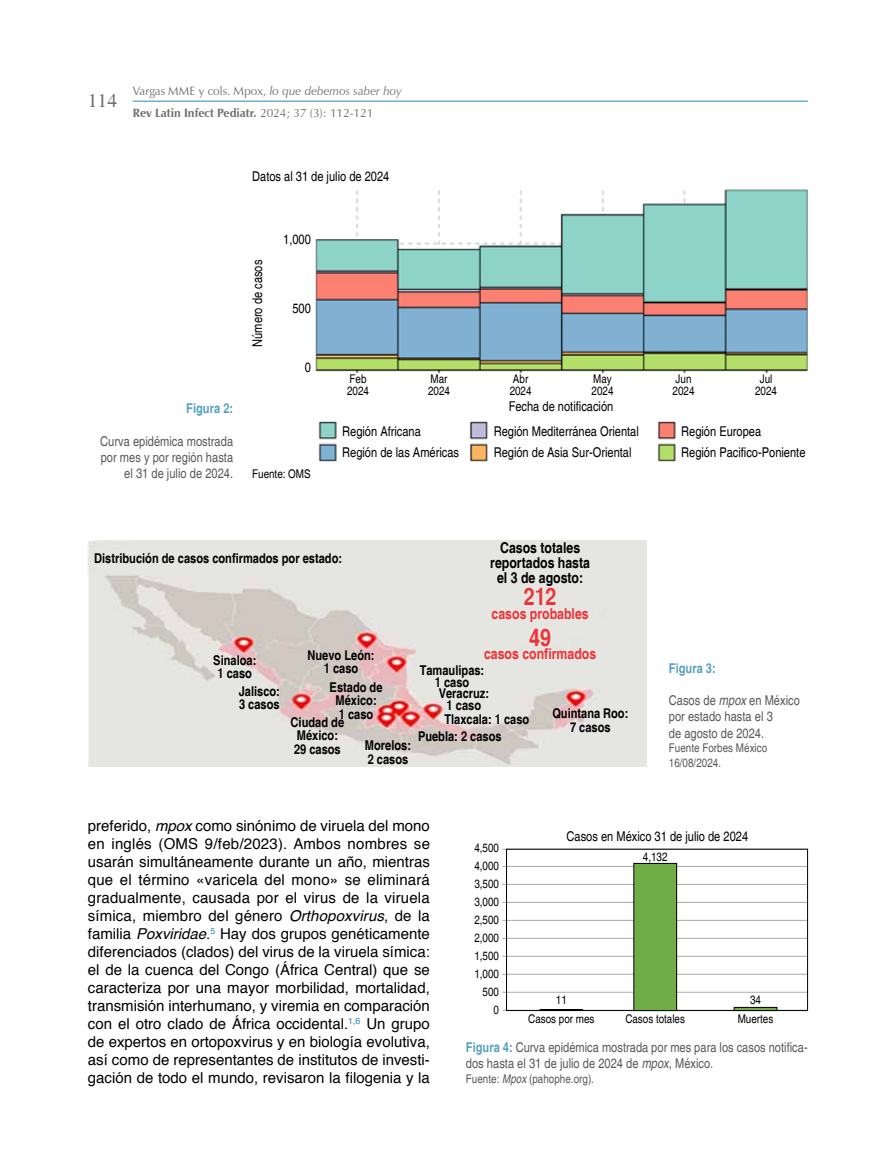
<style>
.page{position:relative;width:893px;height:1170px;background:#fff}
.page>*{position:absolute;margin:0;border:0;box-sizing:border-box;transform-origin:0 0}
.t1{font:700 condensed 24px "Helvetica";color:#ed3338}
.t2{font:19.5px "Times";color:#6d6e71}
.t3{font:15px/18px "Helvetica";color:#000;text-align:justify}
.t4{font:700 condensed 15px/15px "Helvetica";color:#000;text-align:center}
.t5{font:700 condensed 15px "Helvetica";color:#ed3338}
.t6{font:700 condensed 13.5px/13.5px "Helvetica";color:#000;text-align:center}
.t7{font:condensed 13.5px "Helvetica";color:#000}
.t8{font:condensed 13.5px/16.2px "Helvetica";color:#58595b}
.t9{font:700 condensed 13.5px "Helvetica";color:#56a0c4}
.t10{font:condensed 12px/18px "Helvetica";color:#000}
.t11{font:12px/22px "Zapf Humanist 601 BT";letter-spacing:.005em;color:#6d6e71}
.t12{font:condensed 12px/14.4px "Helvetica";color:#58595b}
.s1{font-style:italic}
.s2{font-weight:700}
.s3{font-weight:700;color:#56a0c4}
</style>
<div class="page">
<hr style="left:133px;top:101px;width:675px;height:1px;background:#2c88b5">
<img style="left:315px;top:189px;width:493px;height:273px">
<img style="left:88px;top:540px;width:558px;height:226px">
<hr style="left:502px;top:848px;width:306px;height:1px;background:#a7a9ac">
<hr style="left:502px;top:866px;width:306px;height:1px;background:#a7a9ac">
<hr style="left:502px;top:884px;width:306px;height:1px;background:#a7a9ac">
<hr style="left:502px;top:901px;width:306px;height:1px;background:#a7a9ac">
<hr style="left:502px;top:919px;width:306px;height:1px;background:#a7a9ac">
<hr style="left:502px;top:937px;width:306px;height:1px;background:#a7a9ac">
<hr style="left:502px;top:955px;width:306px;height:1px;background:#a7a9ac">
<hr style="left:502px;top:973px;width:306px;height:1px;background:#a7a9ac">
<hr style="left:502px;top:991px;width:306px;height:1px;background:#a7a9ac">
<hr style="left:502px;top:1009px;width:306px;height:1px;background:#a7a9ac">
<div style="left:506px;top:848px;width:302px;height:162px;border:1px solid #000"></div>
<div style="left:540px;top:1009px;width:43px;height:1px;border:1px solid #000"></div>
<div style="left:634px;top:863px;width:43px;height:147px;background:#70ad47"></div>
<div style="left:633px;top:863px;width:44px;height:147px;border:1px solid #000"></div>
<div style="left:734px;top:1006px;width:43px;height:4px;border:1px solid #000"></div>
<h2 class="t2" style="left:88px;top:89px;width:31px">114</h2>
<p class="t11" style="left:133px;top:79px;width:270px">Vargas MME y cols. Mpox, <span class="s1">lo que debemos saber hoy<br></span><span class="s2">Rev Latin Infect Pediatr.</span> 2024; 37 (3): 112-121</p>
<p class="t7" style="left:252px;top:168px;width:139px">Datos al 31 de julio de 2024</p>
<p class="t9" style="left:186px;top:400px;width:48px">Figura 2:</p>
<p class="t8" style="left:100px;top:433px;width:134px;text-align:right">Curva epidémica mostrada por mes y por región hasta el 31 de julio de 2024.</p>
<p class="t7" style="left:249px;top:347px;width:88px;rotate:-90deg">Número de casos</p>
<p class="t7" style="left:283px;top:231px;width:29px">1,000</p>
<p class="t7" style="left:292px;top:300px;width:20px">500</p>
<p class="t7" style="left:305px;top:359px;width:8px">0</p>
<p class="t10" style="left:252px;top:465px;width:60px">Fuente: OMS</p>
<p class="t10" style="left:347px;top:372px;width:23px;line-height:12px">Feb<br>2024</p>
<p class="t10" style="left:428px;top:372px;width:23px;line-height:12px">Mar<br>2024</p>
<p class="t10" style="left:510px;top:372px;width:23px;line-height:12px">Abr<br>2024</p>
<p class="t10" style="left:592px;top:372px;width:23px;line-height:12px">May<br>2024</p>
<p class="t10" style="left:673px;top:372px;width:23px;line-height:12px">Jun<br>2024</p>
<p class="t10" style="left:755px;top:372px;width:23px;line-height:12px;text-align:center">Jul<br>2024</p>
<p class="t7" style="left:342px;top:423px;width:80px">Región Africana</p>
<p class="t7" style="left:494px;top:423px;width:147px">Región Mediterránea Oriental</p>
<p class="t7" style="left:681px;top:423px;width:82px">Región Europea</p>
<p class="t7" style="left:342px;top:444px;width:118px">Región de las Américas</p>
<p class="t7" style="left:494px;top:444px;width:139px">Región de Asia Sur-Oriental</p>
<p class="t7" style="left:681px;top:444px;width:126px">Región Pacifico-Poniente</p>
<p class="t7" style="left:509px;top:398px;width:106px">Fecha de notificación</p>
<p class="t6" style="left:94px;top:551px;width:249px">Distribución de casos confirmados por estado:</p>
<p class="t4" style="left:490px;top:540px;width:101px">Casos totales reportados hasta el 3 de agosto:</p>
<h1 class="t1" style="left:524px;top:582px;width:34px">212</h1>
<p class="t5" style="left:492px;top:604px;width:99px">casos probables</p>
<h1 class="t1" style="left:529px;top:622px;width:23px">49</h1>
<p class="t5" style="left:484px;top:644px;width:114px">casos confirmados</p>
<p class="t6" style="left:308px;top:648px;width:69px">Nuevo León:<br>1 caso</p>
<p class="t6" style="left:330px;top:680px;width:54px">Estado de<br>México:<br>1 caso</p>
<p class="t6" style="left:213px;top:653px;width:45px">Sinaloa:<br>1 caso</p>
<p class="t6" style="left:239px;top:684px;width:43px;text-align:left">Jalisco:<br>3 casos</p>
<p class="t6" style="left:420px;top:663px;width:66px">Tamaulipas:</p>
<p class="t6" style="left:435px;top:675px;width:36px">1 caso</p>
<p class="t6" style="left:439px;top:686px;width:52px">Veracruz:</p>
<p class="t6" style="left:447px;top:698px;width:36px">1 caso</p>
<p class="t6" style="left:418px;top:711px;width:113px;line-height:16.5px;text-align:left;text-indent:26px">Tlaxcala: 1 caso<br>Puebla: 2 casos</p>
<p class="t6" style="left:552px;top:707px;width:78px">Quintana Roo:<br>7 casos</p>
<p class="t6" style="left:291px;top:715px;width:55px;text-align:left">Ciudad de<br>México:<br>29 casos</p>
<p class="t6" style="left:365px;top:739px;width:48px;text-align:left">Morelos:<br>2 casos</p>
<p class="t9" style="left:669px;top:660px;width:48px">Figura 3:</p>
<p class="t8" style="left:669px;top:692px;width:133px">Casos de <span class="s1">mpox</span> en México por estado hasta el 3<br>de agosto de 2024.</p>
<p class="t12" style="left:669px;top:740px;width:100px">Fuente Forbes México<br>16/08/2024.</p>
<p class="t3" style="left:88px;top:816px;width:344px">preferido, <span class="s1">mpox</span> como sinónimo de viruela del mono en inglés (OMS 9/feb/2023). Ambos nombres se usarán simultáneamente durante un año, mientras que el término «varicela del mono» se eliminará gradualmente, causada por el virus de la viruela símica, miembro del género <span class="s1">Orthopoxvirus</span>, de la familia <span class="s1">Poxviridae</span>.<sup>5</sup> Hay dos grupos genéticamente diferenciados (clados) del virus de la viruela símica: el de la cuenca del Congo (África Central) que se caracteriza por una mayor morbilidad, mortalidad, transmisión interhumano, y viremia en comparación con el otro clado de África occidental.<sup>1,6</sup> Un grupo de expertos en ortopoxvirus y en biología evolutiva, así como de representantes de institutos de investi&shy;gación de todo el mundo, revisaron la filogenia y la</p>
<p class="t10" style="left:474px;top:838px;width:26px;text-align:right">4,500<br>4,000<br>3,500<br>3,000<br>2,500<br>2,000<br>1,500<br>1,000<br>500<br>0</p>
<p class="t7" style="left:567px;top:828px;width:183px">Casos en México 31 de julio de 2024</p>
<p class="t10" style="left:556px;top:990px;width:12px">11</p>
<p class="t10" style="left:643px;top:847px;width:26px">4,132</p>
<p class="t10" style="left:750px;top:990px;width:12px">34</p>
<p class="t10" style="left:528px;top:1010px;width:68px">Casos por mes</p>
<p class="t10" style="left:625px;top:1010px;width:61px">Casos totales</p>
<p class="t10" style="left:738px;top:1010px;width:37px">Muertes</p>
<p class="t8" style="left:466px;top:1039px;width:343px"><span class="s3">Figura 4:</span> Curva epidémica mostrada por mes para los casos notifica&shy;dos hasta el 31 de julio de 2024 de <span class="s1">mpox</span>, México.</p>
<p class="t12" style="left:466px;top:1071px;width:130px">Fuente: <span class="s1">Mpox</span> (pahophe.org).</p>
</div>
